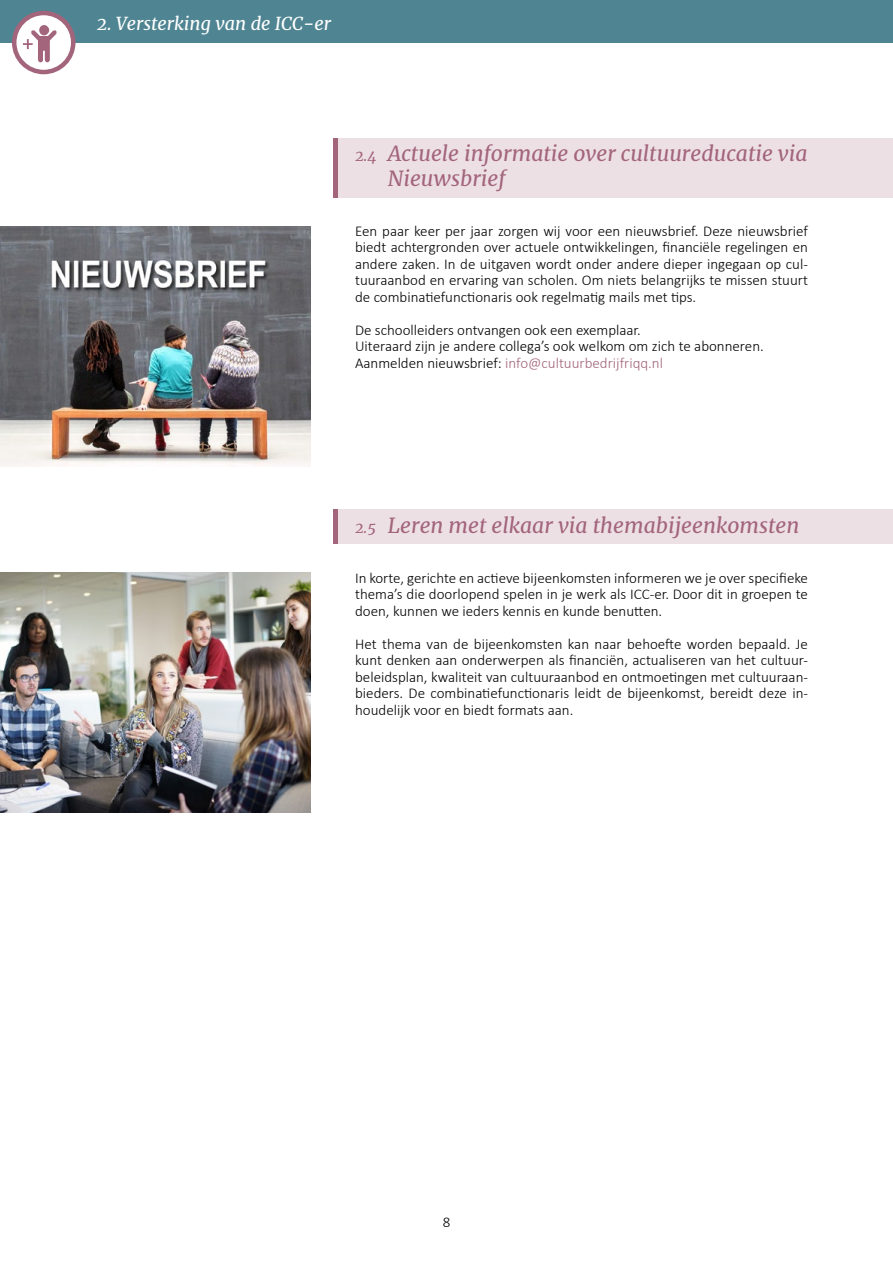
<style>
.page{position:relative;width:893px;height:1263px;background:#fff}
.page>*{position:absolute;margin:0;border:0;box-sizing:border-box;transform-origin:0 0}
.t1{font:italic 21px/25.5px "Merriweather";color:#a3657c}
.t2{font:italic 18px "Merriweather";color:#fff}
.t3{font:300 15px/16.5px "Calibri";color:#000;text-align:justify}
.s1{font-size:15px}
.s2{color:#a3657c}
</style>
<div class="page">
<div style="left:334px;top:138px;width:559px;height:60px;background:#ede0e5"></div>
<hr style="left:334px;top:138px;width:4px;height:60px;background:#a3657c">
<div style="left:0;top:0;width:893px;height:43px;background:#4f8592"></div>
<div style="left:334px;top:510px;width:559px;height:34px;background:#ede0e5"></div>
<hr style="left:334px;top:510px;width:4px;height:34px;background:#a3657c">
<img style="left:0;top:226px;width:310px;height:241px">
<img style="left:0;top:572px;width:310px;height:240px">
<svg style="left:14px;top:14px;width:59px;height:58px"></svg>
<div style="left:12px;top:11px;width:63px;height:63px;border:4px solid #a3657c;border-radius:50%"></div>
<p class="t2" style="left:97px;top:11px;width:236px">2. Versterking van de ICC-er</p>
<h1 class="t1" style="left:388px;top:140px;width:421px;text-indent:-33px"><span class="s1">2.4</span> Actuele informatie over cultuureducatie via<br>Nieuwsbrief</h1>
<p class="t3" style="left:355px;top:223px;width:454px">Een paar keer per jaar zorgen wij voor een nieuwsbrief. Deze nieuwsbrief biedt achtergronden over actuele ontwikkelingen, financiële regelingen en andere zaken. In de uitgaven wordt onder andere dieper ingegaan op cul&shy;tuuraanbod en ervaring van scholen. Om niets belangrijks te missen stuurt de combinatiefunctionaris ook regelmatig mails met tips.</p>
<p class="t3" style="left:355px;top:322px;width:410px;text-align:left">De schoolleiders ontvangen ook een exemplaar.<br>Uiteraard zijn je andere collega’s ook welkom om zich te abonneren.<br>Aanmelden nieuwsbrief: <span class="s2">info@cultuurbedrijfriqq.nl</span></p>
<h1 class="t1" style="left:355px;top:512px;width:446px"><span class="s1">2.5</span> Leren met elkaar via themabijeenkomsten</h1>
<p class="t3" style="left:355px;top:569px;width:454px">In korte, gerichte en actieve bijeenkomsten informeren we je over specifieke thema’s die doorlopend spelen in je werk als ICC-er. Door dit in groepen te doen, kunnen we ieders kennis en kunde benutten.</p>
<p class="t3" style="left:355px;top:635px;width:454px">Het thema van de bijeenkomsten kan naar behoefte worden bepaald. Je kunt denken aan onderwerpen als financiën, actualiseren van het cultuur&shy;beleidsplan, kwaliteit van cultuuraanbod en ontmoetingen met cultuuraan&shy;bieders. De combinatiefunctionaris leidt de bijeenkomst, bereidt deze in&shy;houdelijk voor en biedt formats aan.</p>
<p class="t3" style="left:443px;top:1214px;width:9px">8</p>
</div>
